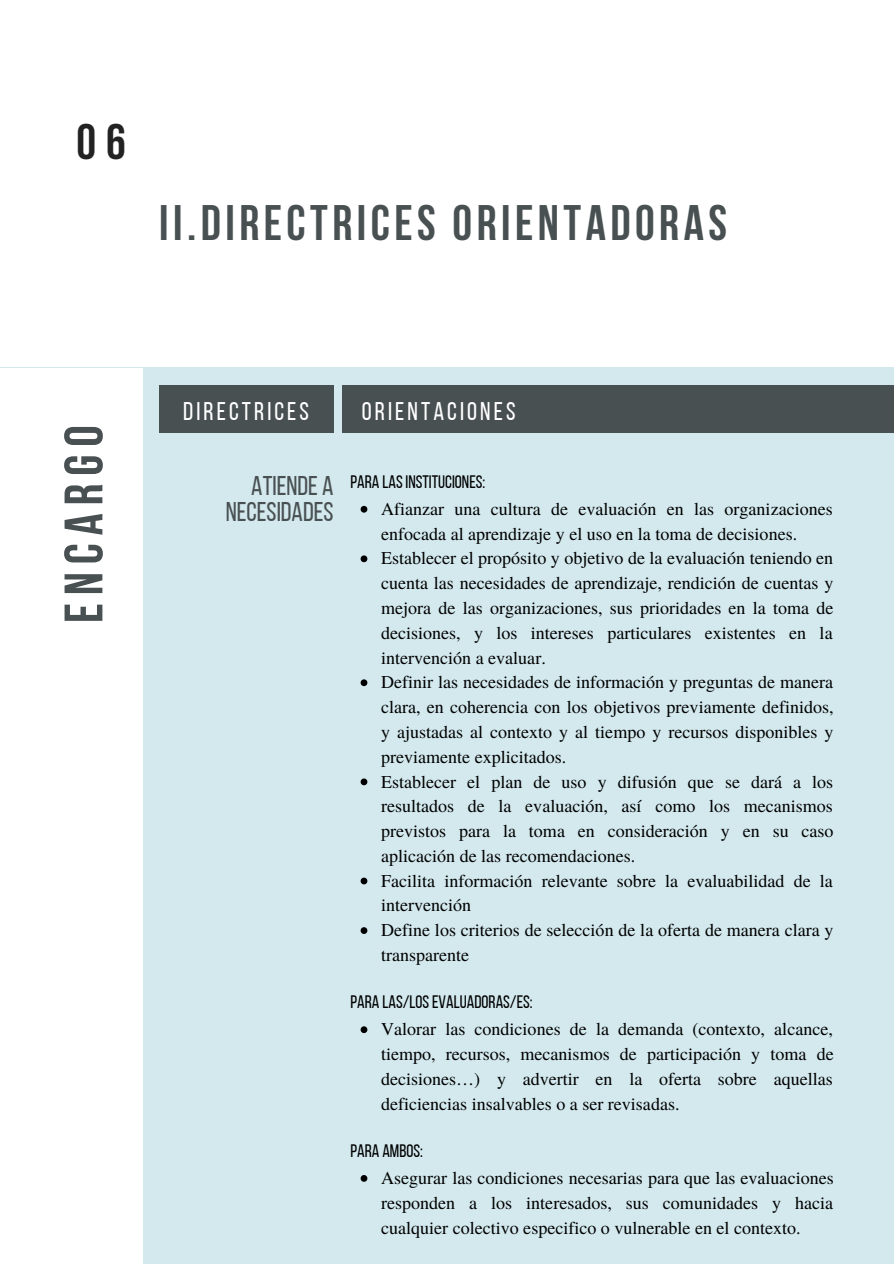
<style>
.page{position:relative;width:894px;height:1264px;background:#fff}
.page>*{position:absolute;margin:0;border:0;box-sizing:border-box;transform-origin:0 0}
.t1{font:700 54px "Bebas Neue";letter-spacing:.145em;color:#495052}
.t2{font:700 49.65px "Bebas Neue";letter-spacing:.09em;color:#495052}
.t3{font:700 49.65px "Bebas Neue";color:#222}
.t4{font:27px "Bebas Neue";color:#495052}
.t5{font:25.5px "Bebas Neue";letter-spacing:.12em;color:#fff}
.t6{font:18px/24.8px "Te X Gyre Termes";color:#000;text-align:justify}
.t7{font:18px "Bebas Neue";color:#000}
</style>
<div class="page">
<div style="left:0;top:368px;width:893px;height:895px;background:#d3e9ee"></div>
<div style="left:159px;top:385px;width:175px;height:47px;background:#495052"></div>
<div style="left:342px;top:385px;width:551px;height:47px;background:#495052"></div>
<div style="left:0;top:368px;width:142px;height:895px;background:#fff"></div>
<svg style="left:360px;top:506px;width:7px;height:6px"></svg>
<svg style="left:360px;top:555px;width:7px;height:7px"></svg>
<svg style="left:360px;top:679px;width:7px;height:7px"></svg>
<svg style="left:360px;top:778px;width:7px;height:7px"></svg>
<svg style="left:360px;top:877px;width:7px;height:7px"></svg>
<svg style="left:360px;top:927px;width:7px;height:6px"></svg>
<svg style="left:360px;top:1026px;width:7px;height:7px"></svg>
<svg style="left:360px;top:1175px;width:7px;height:6px"></svg>
<p class="t3" style="left:77px;top:122px;width:51px">06</p>
<p class="t2" style="left:159px;top:202px;width:569px">II.DIRECTRICES ORIENTADORAS</p>
<p class="t1" style="left:62px;top:623px;width:199px;rotate:-90deg">encargo</p>
<p class="t5" style="left:183px;top:400px;width:127px">DIRECTRICES</p>
<p class="t5" style="left:361px;top:400px;width:155px">ORIENTACIONES</p>
<p class="t7" style="left:350px;top:474px;width:136px">PARA LAS INSTITUCIONES:</p>
<p class="t4" style="left:251px;top:475px;width:84px">ATIENDE A</p>
<p class="t4" style="left:226px;top:500px;width:109px">NECESIDADES</p>
<p class="t6" style="left:381px;top:495px;width:453px">Afianzar una cultura de evaluación en las organizaciones enfocada al aprendizaje y el uso en la toma de decisiones.</p>
<p class="t6" style="left:381px;top:545px;width:454px">Establecer el propósito y objetivo de la evaluación teniendo en cuenta las necesidades de aprendizaje, rendición de cuentas y mejora de las organizaciones, sus prioridades en la toma de decisiones, y los intereses particulares existentes en la intervención a evaluar.</p>
<p class="t6" style="left:381px;top:669px;width:454px">Definir las necesidades de información y preguntas de manera clara, en coherencia con los objetivos previamente definidos, y ajustadas al contexto y al tiempo y recursos disponibles y previamente explicitados.</p>
<p class="t6" style="left:381px;top:768px;width:454px">Establecer el plan de uso y difusión que se dará a los resultados de la evaluación, así como los mecanismos previstos para la toma en consideración y en su caso aplicación de las recomendaciones.</p>
<p class="t6" style="left:381px;top:867px;width:453px">Facilita información relevante sobre la evaluabilidad de la intervención</p>
<p class="t6" style="left:381px;top:916px;width:454px">Define los criterios de selección de la oferta de manera clara y transparente</p>
<p class="t7" style="left:350px;top:994px;width:184px">PARA LAS/LOS EVALUADORAS/ES:</p>
<p class="t6" style="left:381px;top:1015px;width:454px">Valorar las condiciones de la demanda (contexto, alcance, tiempo, recursos, mecanismos de participación y toma de decisiones…) y advertir en la oferta sobre aquellas deficiencias insalvables o a ser revisadas.</p>
<p class="t7" style="left:350px;top:1143px;width:74px">PARA AMBOS:</p>
<p class="t6" style="left:381px;top:1164px;width:454px">Asegurar las condiciones necesarias para que las evaluaciones responden a los interesados, sus comunidades y hacia cualquier colectivo especifico o vulnerable en el contexto.</p>
</div>
